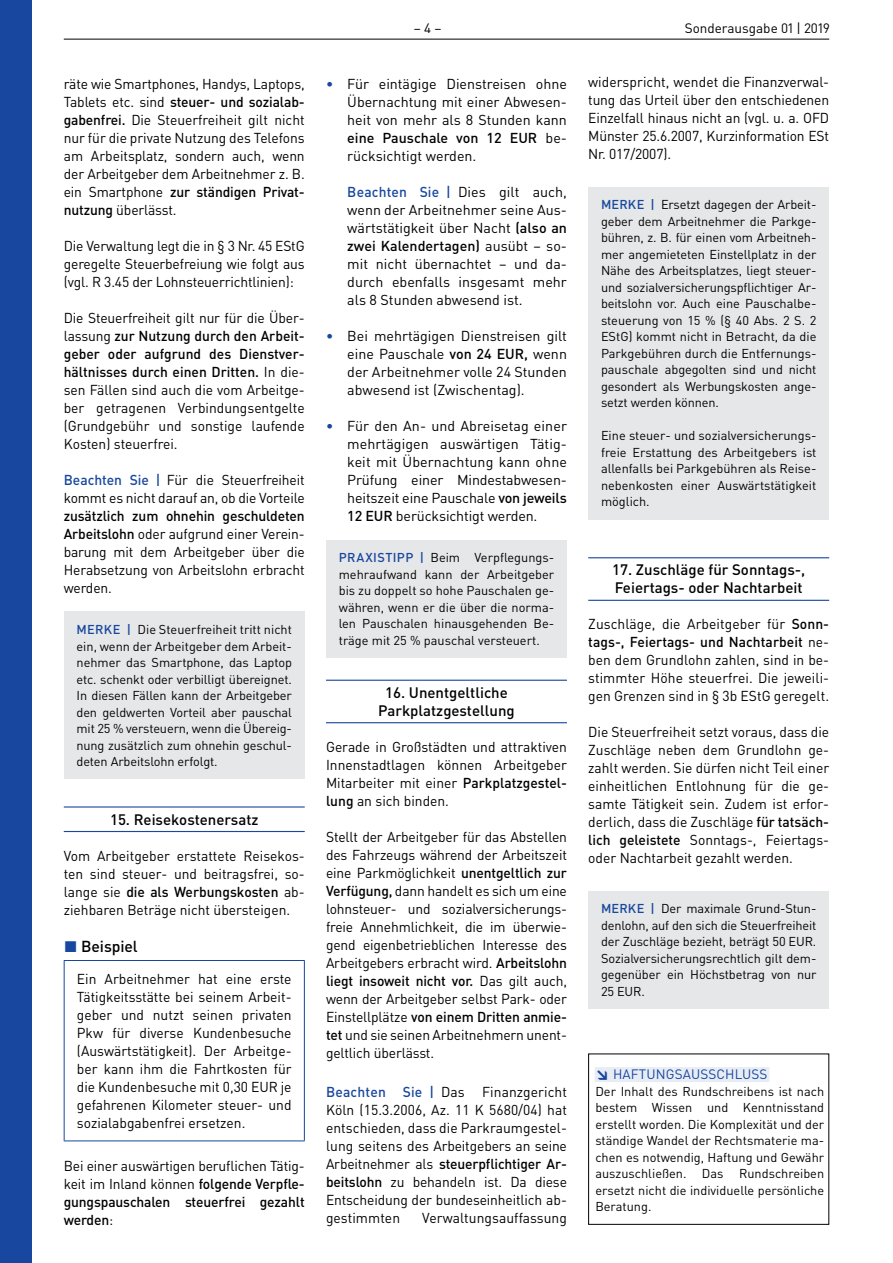
<style>
.page{position:relative;width:893px;height:1263px;background:#fff}
.page>*{position:absolute;margin:0;border:0;box-sizing:border-box;transform-origin:0 0}
.t1{font:500 15.75px "DIN Pro";letter-spacing:-.005em;color:#000}
.t2{font:500 15px/18px "DIN Pro";color:#000;text-align:center}
.t3{font:14.25px/18px "DIN Pro";letter-spacing:-.01em;color:#000;text-align:justify}
.t4{font:13.5px "DIN Pro";color:#000}
.t5{font:13.5px "DIN Pro";letter-spacing:.01em;color:#17479e}
.t6{font:12.75px/16.5px "DIN Pro";letter-spacing:-.01em;color:#000;text-align:justify}
.s1{font-weight:500}
.s2{font-weight:500;color:#17479e}
.s3{color:#17479e}
.s4{font-weight:900}
</style>
<div class="page">
<hr style="left:64px;top:39px;width:765px;height:1px;background:#000">
<div style="left:595px;top:1067px;width:174px;height:15px;background:#e8edf5"></div>
<div style="left:588px;top:1053px;width:241px;height:172px;border:1px solid #000"></div>
<hr style="left:64px;top:806px;width:241px;height:1px;background:#17479e">
<hr style="left:64px;top:831px;width:241px;height:1px;background:#17479e">
<div style="left:64px;top:612px;width:241px;height:167px;background:#e6e7e8"></div>
<hr style="left:64px;top:960px;width:241px;height:1px;background:#17479e">
<hr style="left:64px;top:961px;width:1px;height:179px;background:#17479e">
<hr style="left:304px;top:961px;width:1px;height:179px;background:#17479e">
<hr style="left:64px;top:1140px;width:241px;height:1px;background:#17479e">
<hr style="left:326px;top:680px;width:241px;height:1px;background:#17479e">
<hr style="left:326px;top:722px;width:241px;height:1px;background:#17479e">
<div style="left:326px;top:540px;width:241px;height:117px;background:#e6e7e8"></div>
<hr style="left:588px;top:557px;width:241px;height:1px;background:#17479e">
<hr style="left:588px;top:600px;width:241px;height:1px;background:#17479e">
<div style="left:588px;top:187px;width:241px;height:332px;background:#e6e7e8"></div>
<div style="left:588px;top:891px;width:241px;height:118px;background:#e6e7e8"></div>
<div style="left:0;top:0;width:32px;height:1263px;background:#17479e"></div>
<p class="t3" style="left:64px;top:74px;width:242px">räte wie Smartphones, Handys, Laptops, Tablets etc. sind <span class="s1">steuer- und sozialab&shy;gabenfrei.</span> Die Steuerfreiheit gilt nicht nur für die private Nutzung des Telefons am Arbeitsplatz, sondern auch, wenn der Arbeitgeber dem Arbeitnehmer z. B. ein Smartphone <span class="s1">zur ständigen Privat&shy;nutzung</span> überlässt.</p>
<p class="t3" style="left:64px;top:236px;width:242px">Die Verwaltung legt die in § 3 Nr. 45 EStG geregelte Steuerbefreiung wie folgt aus (vgl. R 3.45 der Lohnsteuerrichtlinien):</p>
<p class="t3" style="left:64px;top:308px;width:242px">Die Steuerfreiheit gilt nur für die Über&shy;lassung <span class="s1">zur Nutzung durch den Arbeit&shy;geber oder aufgrund des Dienstver&shy;hältnisses durch einen Dritten.</span> In die&shy;sen Fällen sind auch die vom Arbeitge&shy;ber getragenen Verbindungsentgelte (Grundgebühr und sonstige laufende Kosten) steuerfrei.</p>
<p class="t3" style="left:64px;top:470px;width:242px"><span class="s2">Beachten Sie |</span> Für die Steuerfreiheit kommt es nicht darauf an, ob die Vorteile</p>
<p class="t3" style="left:64px;top:506px;width:242px"><span class="s1">zusätzlich zum ohnehin geschuldeten Arbeitslohn</span> oder aufgrund einer Verein&shy;barung mit dem Arbeitgeber über die Herabsetzung von Arbeitslohn erbracht werden.</p>
<p class="t6" style="left:77px;top:621px;width:217px"><span class="s2">MERKE |</span> Die Steuerfreiheit tritt nicht ein, wenn der Arbeitgeber dem Arbeit&shy;nehmer das Smartphone, das Laptop etc. schenkt oder verbilligt übereignet.<br>In diesen Fällen kann der Arbeitgeber den geldwerten Vorteil aber pauschal mit 25 % versteuern, wenn die Übereig&shy;nung zusätzlich zum ohnehin geschul&shy;deten Arbeitslohn erfolgt.</p>
<p class="t2" style="left:110px;top:809px;width:150px">15. Reisekostenersatz</p>
<p class="t3" style="left:64px;top:846px;width:242px">Vom Arbeitgeber erstattete Reisekos&shy;ten sind steuer- und beitragsfrei, so&shy;lange sie <span class="s1">die als Werbungskosten</span> ab&shy;ziehbaren Beträge nicht übersteigen.</p>
<p class="t1" style="left:64px;top:935px;width:75px"><span class="s3">◼</span> Beispiel</p>
<p class="t3" style="left:77px;top:969px;width:216px">Ein Arbeitnehmer hat eine erste Tätigkeitsstätte bei seinem Arbeit&shy;geber und nutzt seinen privaten Pkw für diverse Kundenbesuche (Auswärtstätigkeit). Der Arbeitge&shy;ber kann ihm die Fahrtkosten für die Kundenbesuche mit 0,30 EUR je gefahrenen Kilometer steuer- und sozialabgabenfrei ersetzen.</p>
<p class="t3" style="left:64px;top:1156px;width:242px">Bei einer auswärtigen beruflichen Tätig&shy;keit im Inland können <span class="s1">folgende Verpfle&shy;gungspauschalen steuerfrei gezahlt werden</span>:</p>
<p class="t4" style="left:414px;top:19px;width:29px">– 4 –</p>
<p class="t4" style="left:685px;top:19px;width:146px">Sonderausgabe 01 | 2019</p>
<p class="t3" style="left:347px;top:74px;width:221px;text-indent:-21px"><span class="s2">•</span> Für eintägige Dienstreisen ohne Übernachtung mit einer Abwesen&shy;heit von mehr als 8 Stunden kann <span class="s1">eine Pauschale von 12 EUR</span> be&shy;rücksichtigt werden.</p>
<p class="t3" style="left:347px;top:182px;width:221px"><span class="s2">Beachten Sie |</span> Dies gilt auch, wenn der Arbeitnehmer seine Aus&shy;wärtstätigkeit über Nacht <span class="s1">(also an zwei Kalendertagen)</span> ausübt – so&shy;mit nicht übernachtet – und da&shy;durch ebenfalls insgesamt mehr als 8 Stunden abwesend ist.</p>
<p class="t3" style="left:347px;top:326px;width:221px;text-indent:-21px"><span class="s2">•</span> Bei mehrtägigen Dienstreisen gilt eine Pauschale <span class="s1">von 24 EUR,</span> wenn der Arbeitnehmer volle 24 Stunden abwesend ist (Zwischentag).</p>
<p class="t3" style="left:347px;top:416px;width:221px;text-indent:-21px"><span class="s2">•</span> Für den An- und Abreisetag einer mehrtägigen auswärtigen Tätig&shy;keit mit Übernachtung kann ohne Prüfung einer Mindestabwesen&shy;heitszeit eine Pauschale <span class="s1">von jeweils 12 EUR</span> berücksichtigt werden.</p>
<p class="t6" style="left:339px;top:549px;width:217px"><span class="s2">PRAXISTIPP |</span> Beim Verpflegungs&shy;mehraufwand kann der Arbeitgeber bis zu doppelt so hohe Pauschalen ge&shy;währen, wenn er die über die norma&shy;len Pauschalen hinausgehenden Be&shy;träge mit 25 % pauschal versteuert.</p>
<p class="t2" style="left:378px;top:683px;width:138px">16. Unentgeltliche<br>Parkplatzgestellung</p>
<p class="t3" style="left:326px;top:737px;width:242px">Gerade in Großstädten und attraktiven Innenstadtlagen können Arbeitgeber Mitarbeiter mit einer <span class="s1">Parkplatzgestel&shy;lung</span> an sich binden.</p>
<p class="t3" style="left:326px;top:827px;width:242px">Stellt der Arbeitgeber für das Abstellen des Fahrzeugs während der Arbeitszeit eine Parkmöglichkeit <span class="s1">unentgeltlich zur Verfügung,</span> dann handelt es sich um eine lohnsteuer- und sozialversicherungs&shy;freie Annehmlichkeit, die im überwie&shy;gend eigenbetrieblichen Interesse des Arbeitgebers erbracht wird. <span class="s1">Arbeitslohn liegt insoweit nicht vor.</span> Das gilt auch, wenn der Arbeitgeber selbst Park- oder Einstellplätze <span class="s1">von einem Dritten anmie&shy;tet</span> und sie seinen Arbeitnehmern unent&shy;geltlich überlässt.</p>
<p class="t3" style="left:326px;top:1082px;width:242px"><span class="s2">Beachten Sie |</span> Das Finanzgericht Köln (15.3.2006, Az. 11 K 5680/04) hat entschieden, dass die Parkraumgestel&shy;lung seitens des Arbeitgebers an seine Arbeitnehmer als <span class="s1">steuerpflichtiger Ar&shy;beitslohn</span> zu behandeln ist. Da diese Entscheidung der bundeseinheitlich ab&shy;gestimmten</p>
<p class="t3" style="left:422px;top:1208px;width:146px">Verwaltungsauffassung</p>
<p class="t3" style="left:588px;top:73px;width:242px">widerspricht, wendet die Finanzverwal&shy;tung das Urteil über den entschiedenen Einzelfall hinaus nicht an (vgl. u. a. OFD Münster 25.6.2007, Kurzinformation ESt Nr. 017/2007).</p>
<p class="t6" style="left:601px;top:196px;width:217px"><span class="s2">MERKE |</span> Ersetzt dagegen der Arbeit&shy;geber dem Arbeitnehmer die Parkge&shy;bühren, z. B. für einen vom Arbeitneh&shy;mer angemieteten Einstellplatz in der Nähe des Arbeitsplatzes, liegt steuer&shy;und sozialversicherungspflichtiger Ar&shy;beitslohn vor. Auch eine Pauschalbe&shy;steuerung von 15 % (§ 40 Abs. 2 S. 2<br>EStG) kommt nicht in Betracht, da die Parkgebühren durch die Entfernungs&shy;pauschale abgegolten sind und nicht gesondert als Werbungskosten ange&shy;setzt werden können.</p>
<p class="t6" style="left:601px;top:427px;width:217px">Eine steuer- und sozialversicherungs&shy;freie Erstattung des Arbeitgebers ist allenfalls bei Parkgebühren als Reise&shy;nebenkosten einer Auswärtstätigkeit möglich.</p>
<p class="t2" style="left:612px;top:560px;width:195px;text-align:left">17. Zuschläge für Sonntags-,<br>Feiertags- oder Nachtarbeit</p>
<p class="t3" style="left:588px;top:615px;width:242px">Zuschläge, die Arbeitgeber für <span class="s1">Sonn&shy;tags-, Feiertags- und Nachtarbeit</span> ne&shy;ben dem Grundlohn zahlen, sind in be&shy;stimmter Höhe steuerfrei. Die jeweili&shy;gen Grenzen sind in § 3b EStG geregelt.</p>
<p class="t3" style="left:588px;top:723px;width:242px">Die Steuerfreiheit setzt voraus, dass die Zuschläge neben dem Grundlohn ge&shy;zahlt werden. Sie dürfen nicht Teil einer einheitlichen Entlohnung für die ge&shy;samte Tätigkeit sein. Zudem ist erfor&shy;derlich, dass die Zuschläge <span class="s1">für tatsäch&shy;lich geleistete</span> Sonntags-, Feiertags&shy;oder Nachtarbeit gezahlt werden.</p>
<p class="t6" style="left:601px;top:900px;width:217px"><span class="s2">MERKE |</span> Der maximale Grund-Stun&shy;denlohn, auf den sich die Steuerfreiheit der Zuschläge bezieht, beträgt 50 EUR.<br>Sozialversicherungsrechtlich gilt dem&shy;gegenüber ein Höchstbetrag von nur 25 EUR.</p>
<p class="t5" style="left:595px;top:1065px;width:173px"><span class="s4">↘</span> HAFTUNGSAUSSCHLUSS</p>
<p class="t6" style="left:595px;top:1082px;width:230px">Der Inhalt des Rundschreibens ist nach bestem Wissen und Kenntnisstand erstellt worden. Die Komplexität und der ständige Wandel der Rechtsmaterie ma&shy;chen es notwendig, Haftung und Gewähr auszuschließen. Das Rundschreiben ersetzt nicht die individuelle persönliche Beratung.</p>
</div>
